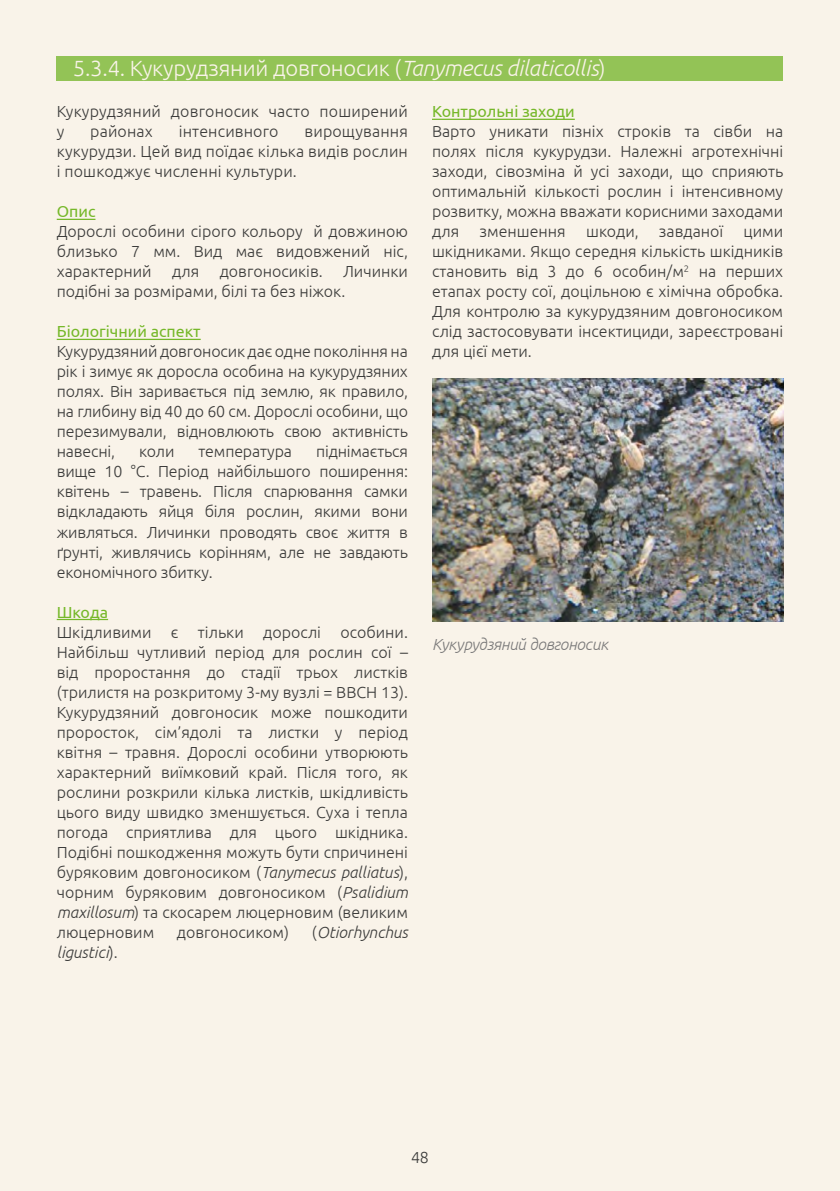
<style>
.page{position:relative;width:840px;height:1191px;background:#fff}
.page>*{position:absolute;margin:0;border:0;box-sizing:border-box;transform-origin:0 0}
.t1{font:300 22px "Ubuntu";letter-spacing:-.01em;color:#f9f3e9}
.t2{font:300 16px/20px "Ubuntu";color:#3c3c3b;text-align:justify}
.t3{font:16px "Ubuntu";color:#76b82a}
.t4{font:italic 300 16px "Ubuntu";color:#3c3c3b}
.t5{font:italic 300 16px "Ubuntu";letter-spacing:-.01em;color:#7c7b7b}
.s1{font-style:italic}
.s2{font-style:normal}
</style>
<div class="page">
<div style="left:0;top:0;width:839px;height:1191px;background:#f9f3e9"></div>
<div style="left:57px;top:57px;width:725px;height:24px;background:#93c356"></div>
<hr style="left:57px;top:219px;width:38px;height:1px;background:#76b82a">
<hr style="left:57px;top:339px;width:144px;height:1px;background:#76b82a">
<hr style="left:57px;top:619px;width:51px;height:1px;background:#76b82a">
<hr style="left:432px;top:119px;width:142px;height:1px;background:#76b82a">
<img style="left:432px;top:378px;width:350px;height:244px">
<h1 class="t1" style="left:73px;top:55px;width:534px">5.3.4. Кукурудзяний довгоносик (<span class="s1">Tanymecus dilaticollis</span>)</h1>
<p class="t2" style="left:57px;top:101px;width:352px">Кукурудзяний довгоносик часто поширений у</p>
<p class="t3" style="left:432px;top:102px;width:144px">Контрольні заходи</p>
<p class="t2" style="left:432px;top:121px;width:352px">Варто уникати пізніх строків та сівби на полях після кукурудзи. Належні агротехнічні заходи, сівозміна й усі заходи, що сприяють оптимальній кількості рослин і інтенсивному розвитку, можна вважати корисними заходами для</p>
<p class="t2" style="left:90px;top:121px;width:64px">районах</p>
<p class="t2" style="left:179px;top:121px;width:101px">інтенсивного</p>
<p class="t2" style="left:57px;top:121px;width:352px;text-indent:247px">вирощування кукурудзи. Цей вид поїдає кілька видів рослин і пошкоджує численні культури.</p>
<p class="t3" style="left:57px;top:202px;width:40px">Опис</p>
<p class="t2" style="left:57px;top:221px;width:352px">Дорослі особини сірого кольору й довжиною близько 7 мм. Вид має видовжений ніс, характерний</p>
<p class="t2" style="left:479px;top:221px;width:88px">зменшення</p>
<p class="t2" style="left:585px;top:221px;width:54px">шкоди,</p>
<p class="t2" style="left:658px;top:221px;width:66px">завданої</p>
<p class="t2" style="left:432px;top:221px;width:352px;text-indent:311px">цими шкідниками. Якщо середня кількість шкідників становить від 3 до 6 особин/м<sup>2</sup> на перших етапах росту сої, доцільною є хімічна обробка.<br>Для контролю за кукурудзяним довгоносиком слід застосовувати інсектициди, зареєстровані для цієї мети.</p>
<p class="t2" style="left:172px;top:261px;width:29px">для</p>
<p class="t2" style="left:220px;top:261px;width:104px">довгоносиків.</p>
<p class="t2" style="left:57px;top:261px;width:352px;text-indent:286px">Личинки подібні за розмірами, білі та без ніжок.</p>
<p class="t3" style="left:57px;top:322px;width:145px">Біологічний аспект</p>
<p class="t2" style="left:57px;top:341px;width:352px">Кукурудзяний довгоносик дає одне покоління на рік і зимує як доросла особина на кукурудзяних полях. Він заривається під землю, як правило, на глибину від 40 до 60 см. Дорослі особини, що перезимували, відновлюють свою активність навесні,</p>
<p class="t2" style="left:57px;top:441px;width:352px;text-indent:259px">піднімається вище 10 °С. Період найбільшого поширення: квітень – травень. Після спарювання самки відкладають яйця біля рослин, якими вони живляться. Личинки проводять своє життя в ґрунті, живлячись корінням, але не завдають економічного збитку.</p>
<p class="t3" style="left:57px;top:602px;width:53px">Шкода</p>
<p class="t2" style="left:57px;top:621px;width:352px">Шкідливими є тільки дорослі особини.<br>Найбільш чутливий період для рослин сої – від проростання до стадії трьох листків (трилистя на розкритому 3-му вузлі = BBCH 13).<br>Кукурудзяний довгоносик може пошкодити проросток, сім’ядолі та листки у період квітня – травня. Дорослі особини утворюють характерний виїмковий край. Після того, як рослини розкрили кілька листків, шкідливість цього виду швидко зменшується. Суха і тепла погода сприятлива для цього шкідника.<br>Подібні пошкодження можуть бути спричинені буряковим довгоносиком (<span class="s1">Tanymecus palliatus</span>), чорним буряковим довгоносиком (<span class="s1">Psalidium maxillosum</span>) та скосарем люцерновим (великим люцерновим</p>
<p class="t2" style="left:139px;top:441px;width:37px">коли</p>
<p class="t2" style="left:198px;top:441px;width:95px">температура</p>
<p class="t5" style="left:432px;top:634px;width:178px">Кукурудзяний довгоносик</p>
<p class="t2" style="left:177px;top:921px;width:113px">довгоносиком)</p>
<p class="t4" style="left:311px;top:922px;width:98px"><span class="s2">(</span>Otiorhynchus</p>
<p class="t4" style="left:57px;top:942px;width:62px">ligustici<span class="s2">).</span></p>
<p class="t2" style="left:411px;top:1146px;width:19px">48</p>
</div>
